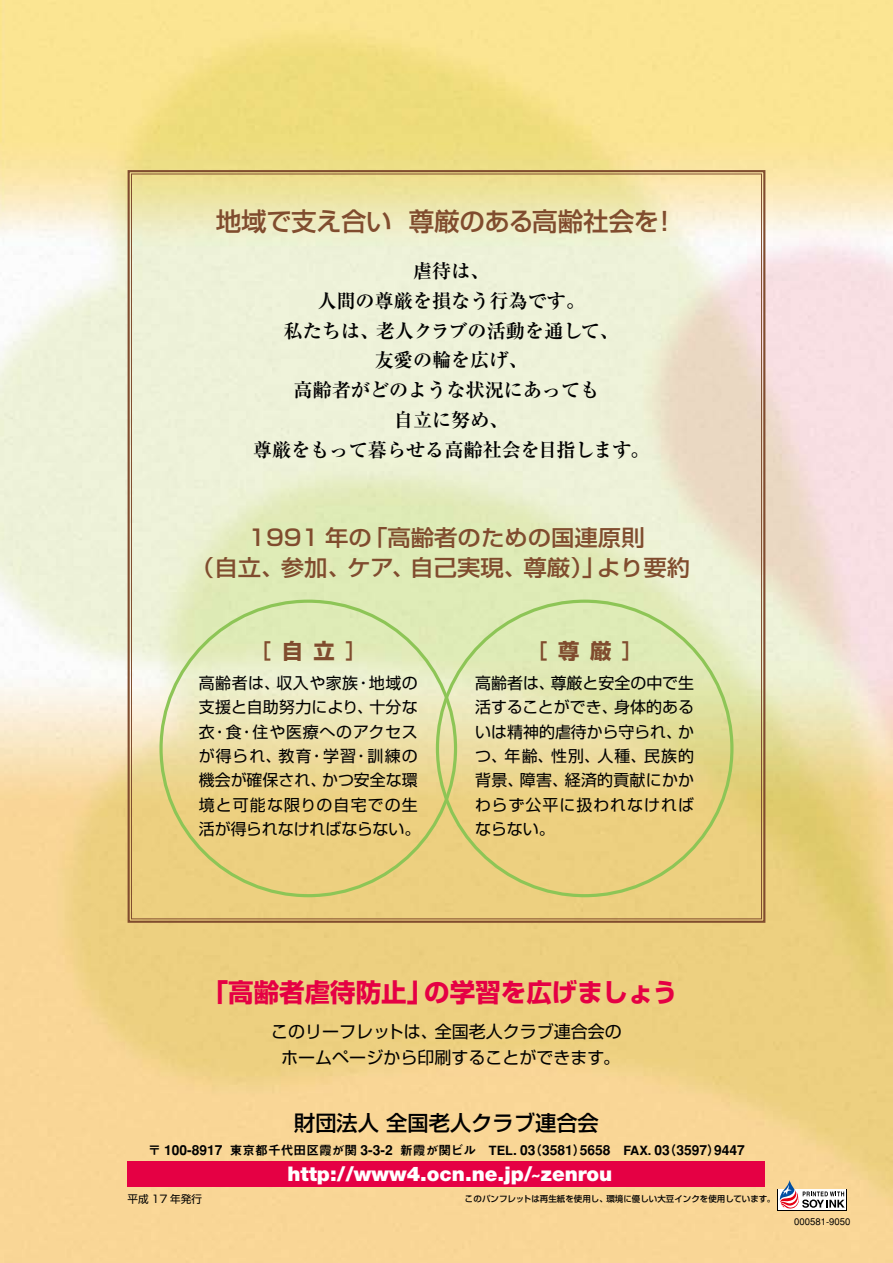
<style>
.page{position:relative;width:893px;height:1263px;background:#fff}
.page>*{position:absolute;margin:0;border:0;box-sizing:border-box;transform-origin:0 0}
.t1{font:700 25.5px "Shin Go Pro";color:#e50044}
.t2{font:500 25.5px "Shin Go Pro";letter-spacing:-.02em;color:#804c2e}
.t3{font:500 22.2px/29.7px "Shin Go Pro";color:#804c2e;text-align:center;scale:1.05 1}
.t4{font:500 21.3px "Shin Go Pro";color:#000}
.t5{font:500 21.3px "Shin Go Pro";color:#804c2e}
.t6{font:900 20.25px "Helvetica Neue";color:#fff}
.t7{font:700 19.2px/29.7px "Ryumin Pro";color:#000;text-align:center}
.t8{font:16.95px/25.5px "Shin Go Pro";color:#000;text-align:center}
.t9{font:15.9px/24.5px "Shin Go Pro";letter-spacing:.015em;color:#000}
.t10{font:700 13.8px "Helvetica";color:#000}
.t11{font:10.65px "Shin Go Pro";color:#000}
.t12{font:9.6px "Helvetica";color:#000}
.t13{font:500 8.55px "Shin Go Pro";color:#000}
.s1{font-weight:700}
.s2{font-family:"Midashi Go Pro MB31";font-weight:400;font-size:12.75px}
.s3{font-size:12.75px}
</style>
<div class="page">
<img style="left:0;top:0;width:893px;height:1263px">
<svg style="left:127px;top:169px;width:639px;height:755px;background:#e7e3b4"></svg>
<div style="left:777px;top:1189px;width:69px;height:21px;background:#000"></div>
<div style="left:778px;top:1189px;width:23px;height:21px;background:#fff"></div>
<div style="left:801px;top:1189px;width:45px;height:21px;background:#fff"></div>
<svg style="left:779px;top:1180px;width:66px;height:29px"></svg>
<div style="left:128px;top:1161px;width:637px;height:25px;background:#e50044"></div>
<h1 class="t2" style="left:216px;top:200px;width:463px">地域で支え合い 尊厳のある高齢社会を！</h1>
<p class="t7" style="left:253px;top:255px;width:398px">虐待は、<br>人間の尊厳を損なう行為です。<br>私たちは、老人クラブの活動を通して、<br>友愛の輪を広げ、<br>高齢者がどのような状況にあっても<br>自立に努め、<br>尊厳をもって暮らせる高齢社会を目指します。</p>
<h2 class="t3" style="left:191px;top:520px;width:477px">1991 年の「高齢者のための国連原則<br>（自立、参加、ケア、自己実現、尊厳）」より要約</h2>
<h3 class="t5" style="left:250px;top:634px;width:118px">［<span class="s1">自立</span>］</h3>
<p class="t9" style="left:199px;top:668px;width:223px">高齢者は、収入や家族・地域の支援と自助努力により、十分な衣・食・住や医療へのアクセスが得られ、教育・学習・訓練の機会が確保され、かつ安全な環境と可能な限りの自宅での生活が得られなければならない。</p>
<h3 class="t5" style="left:526px;top:634px;width:118px">［<span class="s1">尊厳</span>］</h3>
<p class="t9" style="left:475px;top:668px;width:221px;text-align:justify">高齢者は、尊厳と安全の中で生活することができ、身体的あるいは精神的虐待から守られ、かつ、年齢、性別、人種、民族的背景、障害、経済的貢献にかかわらず公平に扱われなければならない。</p>
<h1 class="t1" style="left:203px;top:972px;width:476px">「高齢者虐待防止」の学習を広げましょう</h1>
<p class="t8" style="left:271px;top:1017px;width:352px">このリーフレットは、全国老人クラブ連合会のホームページから印刷することができます。</p>
<h3 class="t4" style="left:294px;top:1105px;width:306px">財団法人 全国老人クラブ連合会</h3>
<p class="t10" style="left:148px;top:1142px;width:598px"><span class="s2">〒</span> 100-8917 <span class="s2">東京都千代田区霞が関</span> 3-3-2 <span class="s2">新霞が関ビル　</span><span class="s3">TEL</span>. 03<span class="s2">（</span>3581<span class="s2">）</span>5658 <span class="s3">FAX.</span> 03<span class="s2">（</span>3597<span class="s2">）</span>9447</p>
<p class="t6" style="left:287px;top:1162px;width:326px">http://www4.ocn.ne.jp/˜zenrou</p>
<p class="t11" style="left:128px;top:1190px;width:76px">平成 17 年発行</p>
<p class="t13" style="left:465px;top:1192px;width:312px">このパンフレットは再生紙を使用し、環境に優しい大豆インクを使用しています。</p>
<p class="t12" style="left:794px;top:1216px;width:58px">000581-9050</p>
</div>
